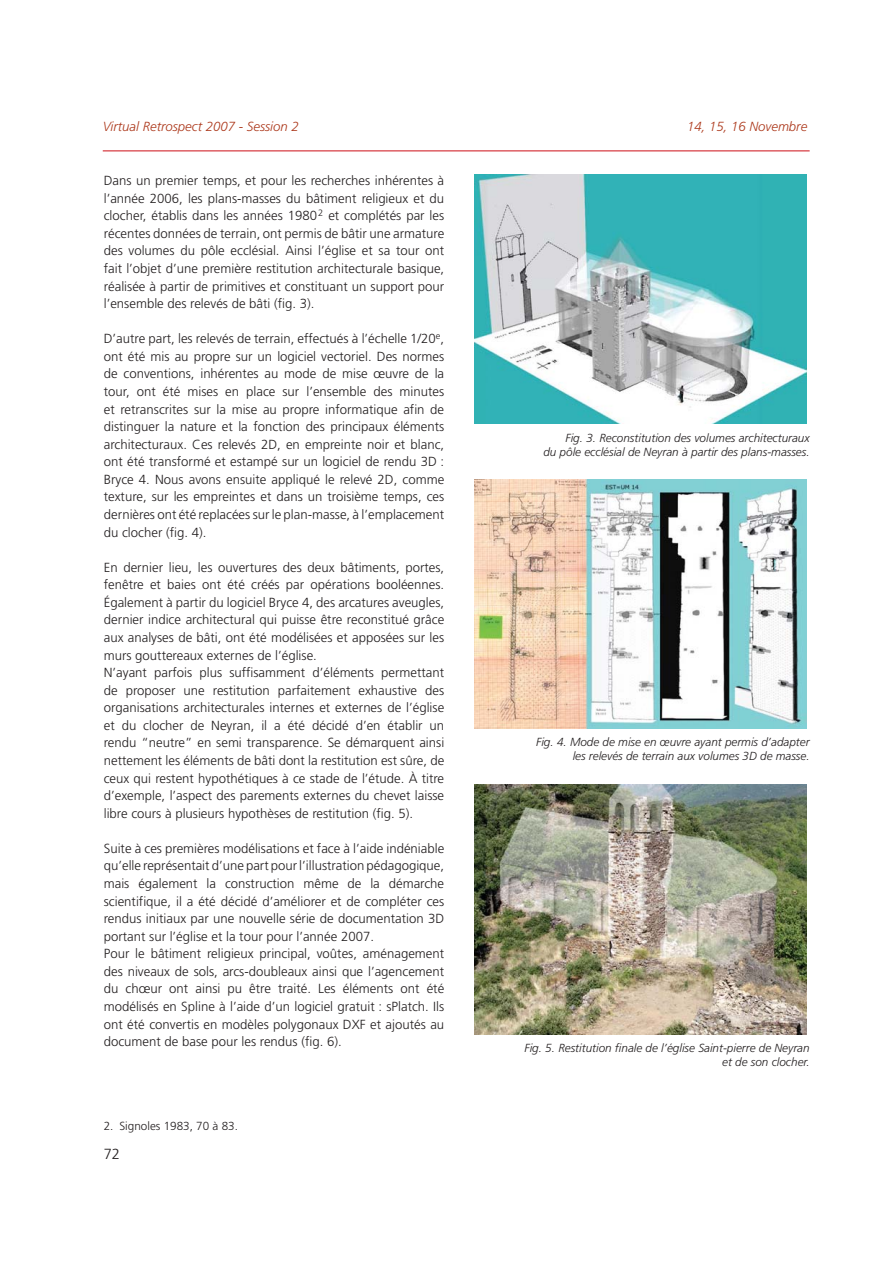
<style>
.page{position:relative;width:893px;height:1263px;background:#fff}
.page>*{position:absolute;margin:0;border:0;box-sizing:border-box;transform-origin:0 0}
.t1{font:300 14.7px "Frutiger";color:#231f20}
.t2{font:300 13.2px/17.5px "Frutiger";color:#231f20;text-align:justify}
.t3{font:italic 300 13.2px "Frutiger";color:#ac381b}
.t4{font:italic 300 11.7px/14.1px "Frutiger";color:#231f20;text-align:right}
.t5{font:300 11.7px "Frutiger";color:#231f20}
</style>
<div class="page">
<hr style="left:103px;top:150px;width:707px;height:1px;background:#d2232a">
<img style="left:474px;top:175px;width:332px;height:249px">
<img style="left:474px;top:479px;width:332px;height:250px">
<img style="left:474px;top:785px;width:332px;height:249px">
<p class="t3" style="left:103px;top:121px;width:198px">Virtual Retrospect 2007 - Session 2</p>
<p class="t3" style="left:687px;top:121px;width:122px">14, 15, 16 Novembre</p>
<p class="t2" style="left:104px;top:173px;width:342px">Dans un premier temps, et pour les recherches inhérentes à l’année 2006, les plans-masses du bâtiment religieux et du clocher, établis dans les années 1980 <sup>2</sup> et complétés par les récentes données de terrain, ont permis de bâtir une armature des volumes du pôle ecclésial. Ainsi l’église et sa tour ont fait l’objet d’une première restitution architecturale basique, réalisée à partir de primitives et constituant un support pour l’ensemble des relevés de bâti (fig. 3).</p>
<p class="t2" style="left:104px;top:331px;width:342px">D’autre part, les relevés de terrain, effectués à l’échelle 1/20<sup>e</sup>, ont été mis au propre sur un logiciel vectoriel. Des normes de conventions, inhérentes au mode de mise œuvre de la tour, ont été mises en place sur l’ensemble des minutes et retranscrites sur la mise au propre informatique afin de distinguer la nature et la fonction des principaux éléments architecturaux. Ces relevés 2D, en empreinte noir et blanc, ont été transformé et estampé sur un logiciel de rendu 3D :<br>Bryce 4. Nous avons ensuite appliqué le relevé 2D, comme texture, sur les empreintes et dans un troisième temps, ces dernières ont été replacées sur le plan-masse, à l’emplacement du clocher (fig. 4).</p>
<p class="t2" style="left:104px;top:559px;width:342px;text-align:left">En dernier lieu, les ouvertures des deux bâtiments, portes, fenêtre et baies ont été créés par opérations booléennes.<br>Également à partir du logiciel Bryce 4, des arcatures aveugles, dernier indice architectural qui puisse être reconstitué grâce aux analyses de bâti, ont été modélisées et apposées sur les murs gouttereaux externes de l’église.<br>N’ayant parfois plus suffisamment d’éléments permettant de proposer une restitution parfaitement exhaustive des organisations architecturales internes et externes de l’église et du clocher de Neyran, il a été décidé d’en établir un rendu “neutre” en semi transparence. Se démarquent ainsi nettement les éléments de bâti dont la restitution est sûre, de ceux qui restent hypothétiques à ce stade de l’étude. À titre d’exemple, l’aspect des parements externes du chevet laisse libre cours à plusieurs hypothèses de restitution (fig. 5).</p>
<p class="t2" style="left:104px;top:841px;width:342px;text-align:left">Suite à ces premières modélisations et face à l’aide indéniable qu’elle représentait d’une part pour l’illustration pédagogique, mais également la construction même de la démarche scientifique, il a été décidé d’améliorer et de compléter ces rendus initiaux par une nouvelle série de documentation 3D portant sur l’église et la tour pour l’année 2007.<br>Pour le bâtiment religieux principal, voûtes, aménagement des niveaux de sols, arcs-doubleaux ainsi que l’agencement du chœur ont ainsi pu être traité. Les éléments ont été modélisés en Spline à l’aide d’un logiciel gratuit : sPlatch. Ils ont été convertis en modèles polygonaux DXF et ajoutés au document de base pour les rendus (fig. 6).</p>
<p class="t5" style="left:104px;top:1121px;width:136px">2. Signoles 1983, 70 à 83.</p>
<p class="t1" style="left:104px;top:1148px;width:18px">72</p>
<p class="t4" style="left:543px;top:432px;width:268px">Fig. 3. Reconstitution des volumes architecturaux<br>du pôle ecclésial de Neyran à partir des plans-masses.</p>
<p class="t4" style="left:536px;top:736px;width:275px">Fig. 4. Mode de mise en œuvre ayant permis d’adapter les relevés de terrain aux volumes 3D de masse.</p>
<p class="t4" style="left:524px;top:1041px;width:287px">Fig. 5. Restitution finale de l’église Saint-pierre de Neyran et de son clocher.</p>
</div>
